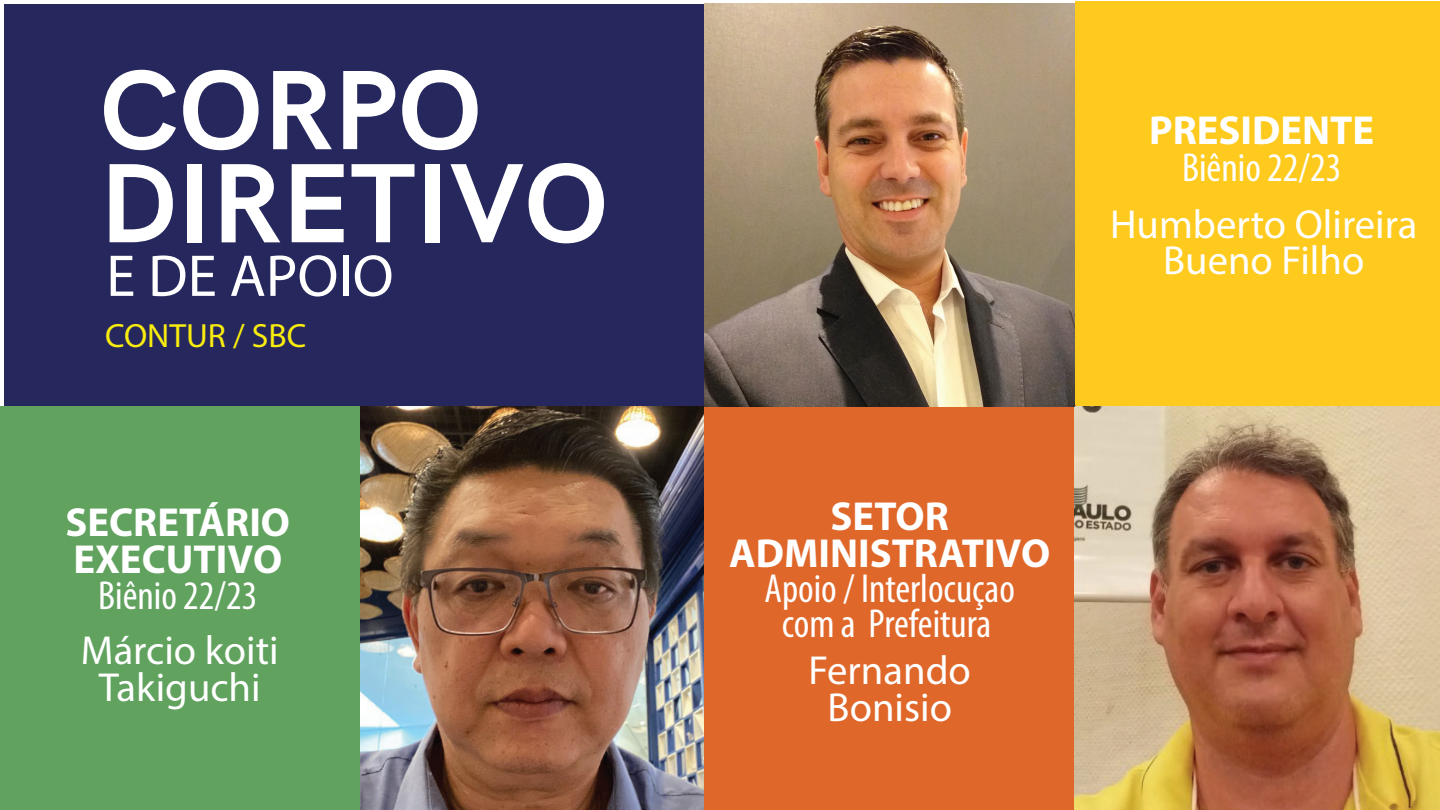
<style>
.page{position:relative;width:1440px;height:810px;background:#fff}
.page>*{position:absolute;margin:0;border:0;box-sizing:border-box;transform-origin:0 0}
.t1{font:59.4px "Myriad Pro";color:#fff}
.t2{font:40.7px/36.9px "Myriad Pro";color:#fff;text-align:center}
.t3{font:condensed 40.7px/35px "Myriad Pro";color:#fff;text-align:center}
.t4{font:700 40.7px/36.9px "Myriad Pro";color:#fff;text-align:center}
.t5{font:33.7px "Myriad Pro";color:#f9ec0f}
</style>
<div class="page">
<div style="left:4px;top:5px;width:1436px;height:805px;background:#26275d"></div>
<div style="left:1075px;top:1px;width:365px;height:405px;background:#feca1e"></div>
<div style="left:704px;top:406px;width:371px;height:404px;background:#e0672a"></div>
<svg style="left:104px;top:70px;width:72px;height:80px"></svg>
<svg style="left:183px;top:70px;width:76px;height:80px"></svg>
<svg style="left:273px;top:71px;width:59px;height:78px"></svg>
<svg style="left:343px;top:71px;width:52px;height:78px"></svg>
<svg style="left:402px;top:70px;width:76px;height:80px"></svg>
<svg style="left:110px;top:164px;width:63px;height:78px"></svg>
<div style="left:187px;top:164px;width:14px;height:78px;background:#fff"></div>
<svg style="left:222px;top:164px;width:58px;height:78px"></svg>
<svg style="left:292px;top:164px;width:52px;height:78px"></svg>
<svg style="left:352px;top:164px;width:63px;height:78px"></svg>
<div style="left:426px;top:164px;width:14px;height:78px;background:#fff"></div>
<svg style="left:450px;top:164px;width:73px;height:78px"></svg>
<svg style="left:529px;top:163px;width:75px;height:80px"></svg>
<div style="left:0;top:406px;width:360px;height:404px;background:#60a25e"></div>
<img style="left:360px;top:406px;width:344px;height:404px">
<img style="left:1074px;top:406px;width:366px;height:404px">
<img style="left:704px;top:3px;width:370px;height:403px">
<h1 class="t1" style="left:106px;top:239px;width:289px">E DE APOIO</h1>
<p class="t5" style="left:105px;top:315px;width:203px">CONTUR / SBC</p>
<p class="t4" style="left:65px;top:502px;width:226px;text-align:left">SECRETÁRIO<br>EXECUTIVO</p>
<p class="t3" style="left:98px;top:578px;width:161px">Biênio 22/23</p>
<p class="t2" style="left:81px;top:631px;width:199px">Márcio koiti<br>Takiguchi</p>
<p class="t4" style="left:1149px;top:110px;width:227px">PRESIDENTE</p>
<p class="t3" style="left:1182px;top:149px;width:161px">Biênio 22/23</p>
<p class="t2" style="left:1110px;top:205px;width:309px">Humberto Olireira<br>Bueno Filho</p>
<p class="t4" style="left:729px;top:497px;width:323px">SETOR<br>ADMINISTRATIVO</p>
<p class="t3" style="left:764px;top:571px;width:252px">Apoio / Interlocuçao com a Prefeitura</p>
<p class="t2" style="left:809px;top:651px;width:164px">Fernando<br>Bonisio</p>
</div>
